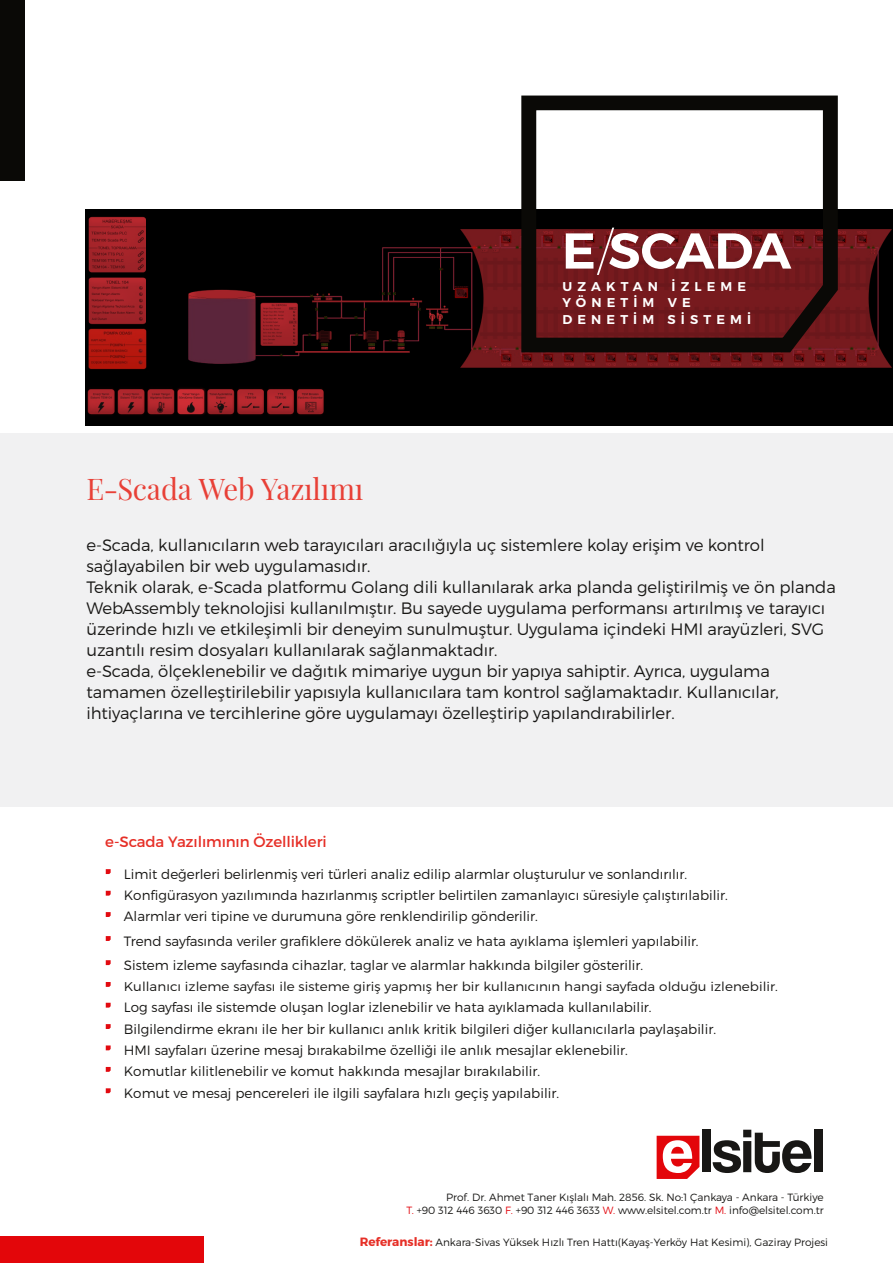
<style>
.page{position:relative;width:893px;height:1263px;background:#fff}
.page>*{position:absolute;margin:0;border:0;box-sizing:border-box;transform-origin:0 0}
.t1{font:50.25px "Trueno S Bd";letter-spacing:-.005em;color:#fff}
.t2{font:29.25px "Playfair Display";letter-spacing:-.01em;color:#e84037}
.t3{font:16.5px/21px "Trueno Lt";letter-spacing:-.005em;color:#181715}
.t4{font:15px "Trueno Rg";letter-spacing:-.01em;color:#e62f27}
.t5{font:13.5px/21.3px "Trueno Lt";color:#181715}
.t6{font:12.75px "Trueno Lt";letter-spacing:.005em;color:#181715;scale:1.06 1}
.t7{font:12.75px/16.8px "Trueno S Bd";letter-spacing:.4em;color:#fff}
.t8{font:10.5px/12.5px "Trueno Lt";letter-spacing:-.005em;color:#181715;text-align:right}
.s1{color:#e30910}
.s2{font-family:"Trueno Bd";font-size:12px;color:#e62f27}
</style>
<div class="page">
<div style="left:85px;top:210px;width:808px;height:215px;background:#e3000b;opacity:.8"></div>
<div style="left:0;top:434px;width:893px;height:373px;background:#f1f1f2"></div>
<svg style="left:106px;top:982px;width:5px;height:5px"></svg>
<svg style="left:106px;top:1024px;width:5px;height:5px"></svg>
<svg style="left:106px;top:1003px;width:5px;height:4px"></svg>
<svg style="left:106px;top:1067px;width:5px;height:5px"></svg>
<svg style="left:106px;top:1088px;width:5px;height:5px"></svg>
<svg style="left:106px;top:1045px;width:5px;height:5px"></svg>
<svg style="left:106px;top:869px;width:5px;height:5px"></svg>
<svg style="left:106px;top:891px;width:5px;height:5px"></svg>
<svg style="left:106px;top:912px;width:5px;height:5px"></svg>
<svg style="left:106px;top:960px;width:5px;height:5px"></svg>
<svg style="left:106px;top:936px;width:5px;height:5px"></svg>
<div style="left:0;top:1236px;width:203px;height:27px;background:#e3060a"></div>
<svg style="left:657px;top:1136px;width:42px;height:43px"></svg>
<div style="left:702px;top:1130px;width:8px;height:42px;background:#181715"></div>
<svg style="left:713px;top:1130px;width:98px;height:43px"></svg>
<div style="left:814px;top:1130px;width:8px;height:42px;background:#181715"></div>
<div style="left:0;top:0;width:24px;height:181px;background:#0a0906"></div>
<svg style="left:521px;top:96px;width:317px;height:256px"></svg>
<svg style="left:597px;top:228px;width:17px;height:47px"></svg>
<h2 class="t2" style="left:86px;top:468px;width:279px">E-Scada Web Yazılımı</h2>
<h1 class="t1" style="left:562px;top:220px;width:231px">E SCADA</h1>
<p class="t7" style="left:562px;top:278px;width:190px">UZAKTAN İZLEME<br>YÖNETİM VE<br>DENETİM SİSTEMİ</p>
<p class="t3" style="left:86px;top:533px;width:751px">e-Scada, kullanıcıların web tarayıcıları aracılığıyla uç sistemlere kolay erişim ve kontrol sağlayabilen bir web uygulamasıdır.<br>Teknik olarak, e-Scada platformu Golang dili kullanılarak arka planda geliştirilmiş ve ön planda WebAssembly teknolojisi kullanılmıştır. Bu sayede uygulama performansı artırılmış ve tarayıcı üzerinde hızlı ve etkileşimli bir deneyim sunulmuştur. Uygulama içindeki HMI arayüzleri, SVG uzantılı resim dosyaları kullanılarak sağlanmaktadır.<br>e-Scada, ölçeklenebilir ve dağıtık mimariye uygun bir yapıya sahiptir. Ayrıca, uygulama tamamen özelleştirilebilir yapısıyla kullanıcılara tam kontrol sağlamaktadır. Kullanıcılar, ihtiyaçlarına ve tercihlerine göre uygulamayı özelleştirip yapılandırabilirler.</p>
<p class="t4" style="left:105px;top:832px;width:223px">e-Scada Yazılımının Özellikleri</p>
<p class="t5" style="left:124px;top:863px;width:605px">Limit değerleri belirlenmiş veri türleri analiz edilip alarmlar oluşturulur ve sonlandırılır.<br>Konfigürasyon yazılımında hazırlanmış scriptler belirtilen zamanlayıcı süresiyle çalıştırılabilir.</p>
<p class="t5" style="left:124px;top:905px;width:415px">Alarmlar veri tipine ve durumuna göre renklendirilip gönderilir.</p>
<p class="t5" style="left:124px;top:928px;width:576px;line-height:23.9px">Trend sayfasında veriler grafiklere dökülerek analiz ve hata ayıklama işlemleri yapılabilir.<br>Sistem izleme sayfasında cihazlar, taglar ve alarmlar hakkında bilgiler gösterilir.</p>
<p class="t6" style="left:124px;top:978px;width:618px">Kullanıcı izleme sayfası ile sisteme giriş yapmış her bir kullanıcının hangi sayfada olduğu izlenebilir.</p>
<p class="t5" style="left:124px;top:996px;width:529px">Log sayfası ile sistemde oluşan loglar izlenebilir ve hata ayıklamada kullanılabilir.</p>
<p class="t5" style="left:124px;top:1017px;width:594px">Bilgilendirme ekranı ile her bir kullanıcı anlık kritik bilgileri diğer kullanıcılarla paylaşabilir.</p>
<p class="t5" style="left:124px;top:1039px;width:506px">HMI sayfaları üzerine mesaj bırakabilme özelliği ile anlık mesajlar eklenebilir.</p>
<p class="t5" style="left:124px;top:1060px;width:418px">Komutlar kilitlenebilir ve komut hakkında mesajlar bırakılabilir.</p>
<p class="t5" style="left:124px;top:1081px;width:437px">Komut ve mesaj pencereleri ile ilgili sayfalara hızlı geçiş yapılabilir.</p>
<p class="t8" style="left:407px;top:1190px;width:419px">Prof. Dr. Ahmet Taner Kışlalı Mah. 2856. Sk. No:1 Çankaya - Ankara - Türkiye<br><span class="s1">T.</span> +90 312 446 3630 <span class="s1">F.</span> +90 312 446 3633 <span class="s1">W.</span> www.elsitel.com.tr <span class="s1">M.</span> info@elsitel.com.tr</p>
<p class="t8" style="left:360px;top:1235px;width:470px"><span class="s2">Referanslar:</span> Ankara-Sivas Yüksek Hızlı Tren Hattı(Kayaş-Yerköy Hat Kesimi), Gaziray Projesi</p>
</div>
